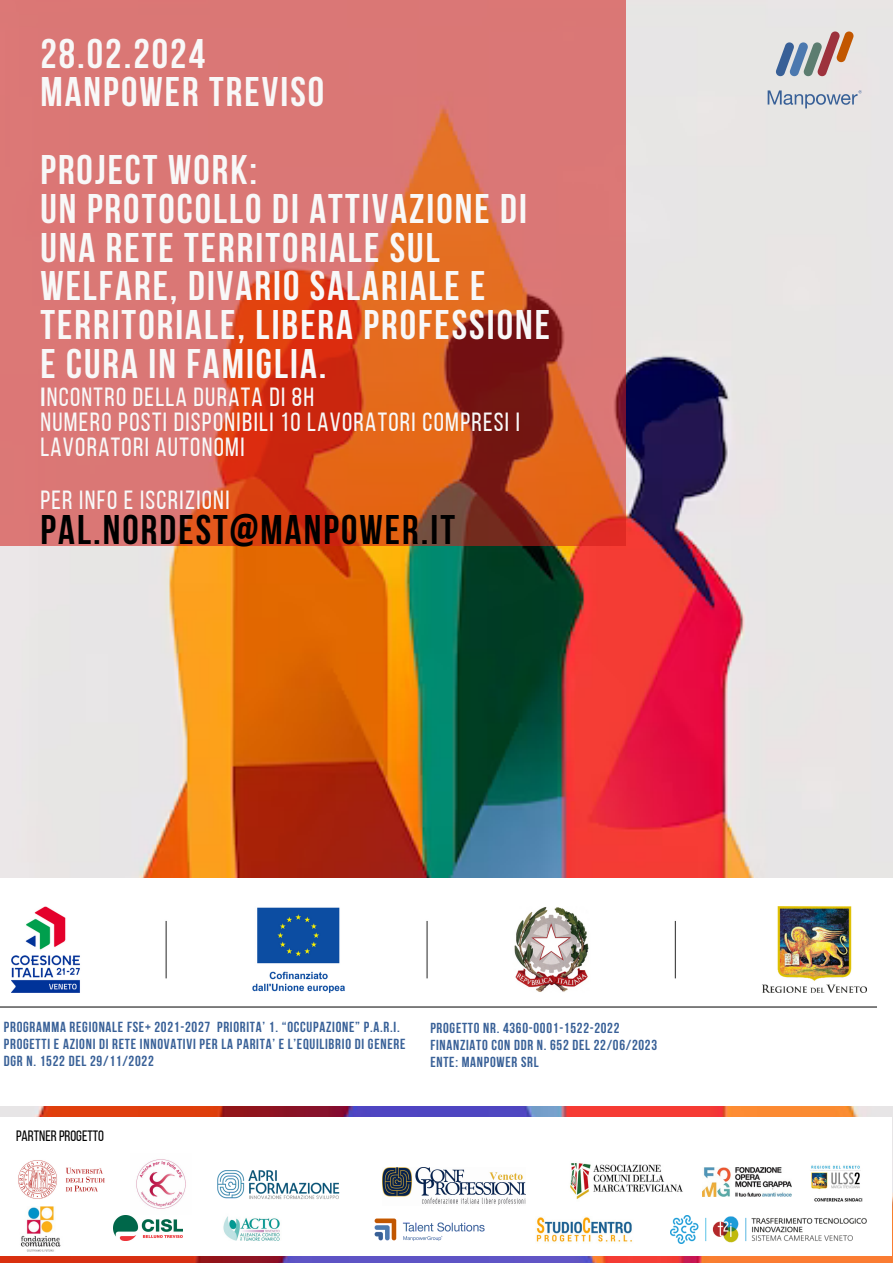
<style>
.page{position:relative;width:893px;height:1263px;background:#fff}
.page>*{position:absolute;margin:0;border:0;box-sizing:border-box;transform-origin:0 0}
.t1{font:700 41.25px/38.8px "Bebas Neue";letter-spacing:.05em;color:#f8f8f8}
.t2{font:700 41.25px "Bebas Neue";letter-spacing:.05em;color:#000}
.t3{font:26.25px/24.8px "Bebas Neue";letter-spacing:.05em;color:#f8f8f8}
.t4{font:15px "Bebas Neue";color:#000}
.t5{font:700 14.55px/17.2px "Bebas Neue";letter-spacing:.05em;color:#386097}
.t6{font:700 14.48px/16.9px "Bebas Neue";letter-spacing:.05em;color:#386097}
.s1{font-weight:700}
</style>
<div class="page">
<img style="left:1px;top:0;width:892px;height:1263px">
<svg style="left:0;top:0;width:626px;height:545px;background:#d46857"></svg>
<svg style="left:776px;top:31px;width:77px;height:45px;background:#b3a7a9"></svg>
<svg style="left:767px;top:90px;width:94px;height:18px;background:#bbc3d0"></svg>
<div style="left:0;top:878px;width:893px;height:228px;background:#fff"></div>
<img style="left:12px;top:907px;width:854px;height:85px">
<hr style="left:0;top:1007px;width:877px;height:1px;background:#000">
<div style="left:0;top:1117px;width:891px;height:139px;background:#fff"></div>
<img style="left:136px;top:1159px;width:50px;height:50px">
<img style="left:217px;top:1170px;width:122px;height:29px">
<img style="left:223px;top:1216px;width:57px;height:25px">
<img style="left:570px;top:1163px;width:113px;height:36px">
<img style="left:383px;top:1167px;width:143px;height:38px">
<img style="left:702px;top:1167px;width:89px;height:29px">
<img style="left:536px;top:1217px;width:96px;height:25px">
<img style="left:374px;top:1218px;width:111px;height:23px">
<img style="left:810px;top:1165px;width:53px;height:36px">
<img style="left:671px;top:1216px;width:195px;height:28px">
<img style="left:21px;top:1207px;width:40px;height:44px">
<img style="left:18px;top:1160px;width:87px;height:39px">
<img style="left:114px;top:1216px;width:68px;height:24px">
<h3 class="t1" style="left:40px;top:38px;width:285px">28.02.2024<br>MANPOWER TREVISO</h3>
<h1 class="t1" style="left:40px;top:154px;width:511px">PROJECT WORK:<br>UN PROTOCOLLO DI ATTIVAZIONE DI<br>UNA RETE TERRITORIALE SUL<br>WELFARE, DIVARIO SALARIALE E<br>TERRITORIALE, LIBERA PROFESSIONE<br>E CURA IN FAMIGLIA.</h1>
<h1 class="t3" style="left:40px;top:387px;width:481px"><span class="s1">I</span>NCONTRO DELLA DURATA DI 8H<br>NUMERO POSTI DISPONIBILI 10 LAVORATORI COMPRESI I<br>LAVORATORI AUTONOMI</h1>
<p class="t3" style="left:40px;top:490px;width:191px">PER INFO E ISCRIZIONI</p>
<p class="t2" style="left:40px;top:513px;width:416px">PAL.NORDEST@MANPOWER.IT</p>
<h4 class="t5" style="left:4px;top:1020px;width:403px">PROGRAMMA REGIONALE FSE+ 2021-2027 PRIORITA’ 1. “OCCUPAZIONE” P.A.R.I.<br>PROGETTI E AZIONI DI RETE INNOVATIVI PER LA PARITA’ E L’EQUILIBRIO DI GENERE<br>DGR N. 1522 DEL 29/11/2022</h4>
<h4 class="t6" style="left:430px;top:1021px;width:228px">PROGETTO NR. 4360-0001-1522-2022<br>FINANZIATO CON DDR N. 652 DEL 22/06/2023<br>ENTE: MANPOWER SRL</h4>
<p class="t4" style="left:16px;top:1130px;width:90px">PARTNERPROGETTO</p>
</div>
